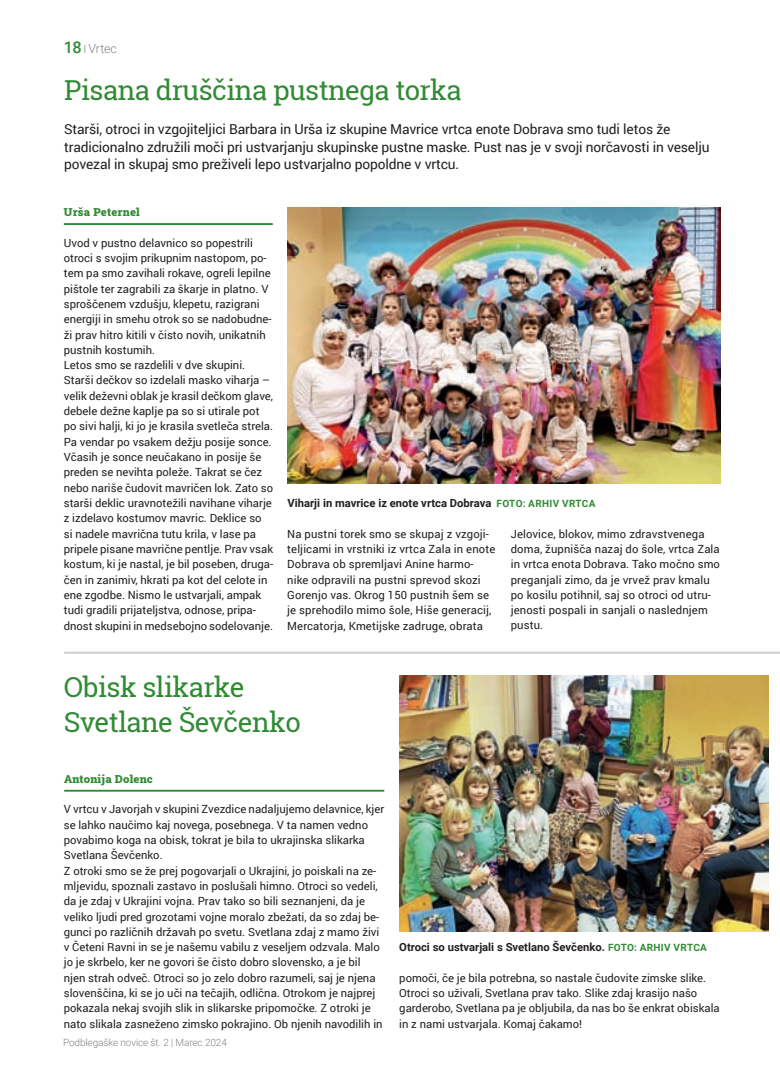
<style>
.page{position:relative;width:780px;height:1088px;background:#fff}
.page>*{position:absolute;margin:0;border:0;box-sizing:border-box;transform-origin:0 0}
.t1{font:27.5px/35px "Roboto Slab";letter-spacing:-.02em;color:#318b34}
.t2{font:13.75px/17.5px "Roboto";letter-spacing:-.01em;color:#231f20}
.t3{font:300 12.5px "Roboto";letter-spacing:-.01em;color:#808285}
.t4{font:11.25px/15.2px "Roboto";color:#231f20}
.t5{font:700 11.25px "Roboto";color:#231f20}
.t6{font:900 11.25px "Roboto Slab";letter-spacing:.02em;color:#318b34}
.t7{font:300 10px "Roboto";letter-spacing:-.01em;color:#808285}
.s1{font-weight:500;font-size:16.25px;color:#318b34}
.s2{font-size:11.25px}
.s3{font-size:10px;color:#318b34}
</style>
<div class="page">
<hr style="left:64px;top:223px;width:209px;height:2px;background:#318b34">
<img style="left:287px;top:208px;width:433px;height:276px">
<hr style="left:64px;top:651px;width:716px;height:3px;background:#d4d5d7">
<hr style="left:64px;top:790px;width:320px;height:2px;background:#318b34">
<img style="left:399px;top:675px;width:369px;height:256px">
<p class="t3" style="left:64px;top:40px;width:55px"><span class="s1">18</span> <span class="s2">I</span> Vrtec</p>
<h1 class="t1" style="left:64px;top:72px;width:399px">Pisana druščina pustnega torka</h1>
<p class="t2" style="left:64px;top:120px;width:647px">Starši, otroci in vzgojiteljici Barbara in Urša iz skupine Mavrice vrtca enote Dobrava smo tudi letos že tradicionalno združili moči pri ustvarjanju skupinske pustne maske. Pust nas je v svoji norčavosti in veselju povezal in skupaj smo preživeli lepo ustvarjalno popoldne v vrtcu.</p>
<p class="t6" style="left:64px;top:204px;width:78px">Urša Peternel</p>
<p class="t4" style="left:64px;top:235px;width:211px">Uvod v pustno delavnico so popestrili otroci s svojim prikupnim nastopom, po&shy;tem pa smo zavihali rokave, ogreli lepilne pištole ter zagrabili za škarje in platno. V sproščenem vzdušju, klepetu, razigrani energiji in smehu otrok so se nadobudne&shy;ži prav hitro kitili v čisto novih, unikatnih pustnih kostumih.<br>Letos smo se razdelili v dve skupini.<br>Starši dečkov so izdelali masko viharja – velik deževni oblak je krasil dečkom glave, debele dežne kaplje pa so si utirale pot po sivi halji, ki jo je krasila svetleča strela.<br>Pa vendar po vsakem dežju posije sonce.<br>Včasih je sonce neučakano in posije še preden se nevihta poleže. Takrat se čez nebo nariše čudovit mavričen lok. Zato so starši deklic uravnotežili navihane viharje z izdelavo kostumov mavric. Deklice so si nadele mavrična tutu krila, v lase pa pripele pisane mavrične pentlje. Prav vsak kostum, ki je nastal, je bil poseben, druga&shy;čen in zanimiv, hkrati pa kot del celote in ene zgodbe. Nismo le ustvarjali, ampak tudi gradili prijateljstva, odnose, pripa&shy;dnost skupini in medsebojno sodelovanje.</p>
<p class="t5" style="left:287px;top:495px;width:309px">Viharji in mavrice iz enote vrtca Dobrava <span class="s3">FOTO: ARHIV VRTCA</span></p>
<p class="t4" style="left:287px;top:525px;width:209px">Na pustni torek smo se skupaj z vzgoji&shy;teljicami in vrstniki iz vrtca Zala in enote Dobrava ob spremljavi Anine harmo&shy;nike odpravili na pustni sprevod skozi Gorenjo vas. Okrog 150 pustnih šem se je sprehodilo mimo šole, Hiše generacij, Mercatorja, Kmetijske zadruge, obrata</p>
<p class="t4" style="left:510px;top:525px;width:211px">Jelovice, blokov, mimo zdravstvenega doma, župnišča nazaj do šole, vrtca Zala in vrtca enota Dobrava. Tako močno smo preganjali zimo, da je vrvež prav kmalu po kosilu potihnil, saj so otroci od utru&shy;jenosti pospali in sanjali o naslednjem pustu.</p>
<h1 class="t1" style="left:64px;top:669px;width:238px">Obisk slikarke<br>Svetlane Ševčenko</h1>
<p class="t6" style="left:64px;top:771px;width:90px">Antonija Dolenc</p>
<p class="t4" style="left:64px;top:801px;width:322px">V vrtcu v Javorjah v skupini Zvezdice nadaljujemo delavnice, kjer se lahko naučimo kaj novega, posebnega. V ta namen vedno povabimo koga na obisk, tokrat je bila to ukrajinska slikarka Svetlana Ševčenko.<br>Z otroki smo se že prej pogovarjali o Ukrajini, jo poiskali na ze&shy;mljevidu, spoznali zastavo in poslušali himno. Otroci so vedeli, da je zdaj v Ukrajini vojna. Prav tako so bili seznanjeni, da je veliko ljudi pred grozotami vojne moralo zbežati, da so zdaj be&shy;gunci po različnih državah po svetu. Svetlana zdaj z mamo živi v Četeni Ravni in se je našemu vabilu z veseljem odzvala. Malo jo je skrbelo, ker ne govori še čisto dobro slovensko, a je bil njen strah odveč. Otroci so jo zelo dobro razumeli, saj je njena slovenščina, ki se jo uči na tečajih, odlična. Otrokom je najprej pokazala nekaj svojih slik in slikarske pripomočke. Z otroki je nato slikala zasneženo zimsko pokrajino. Ob njenih navodilih in</p>
<p class="t7" style="left:63px;top:1035px;width:165px">Podblegaške novice št. 2 | Marec 2024</p>
<p class="t5" style="left:399px;top:939px;width:309px">Otroci so ustvarjali s Svetlano Ševčenko. <span class="s3">FOTO: ARHIV VRTCA</span></p>
<p class="t4" style="left:399px;top:970px;width:322px">pomoči, če je bila potrebna, so nastale čudovite zimske slike.<br>Otroci so uživali, Svetlana prav tako. Slike zdaj krasijo našo garderobo, Svetlana pa je obljubila, da nas bo še enkrat obiskala in z nami ustvarjala. Komaj čakamo!</p>
</div>
